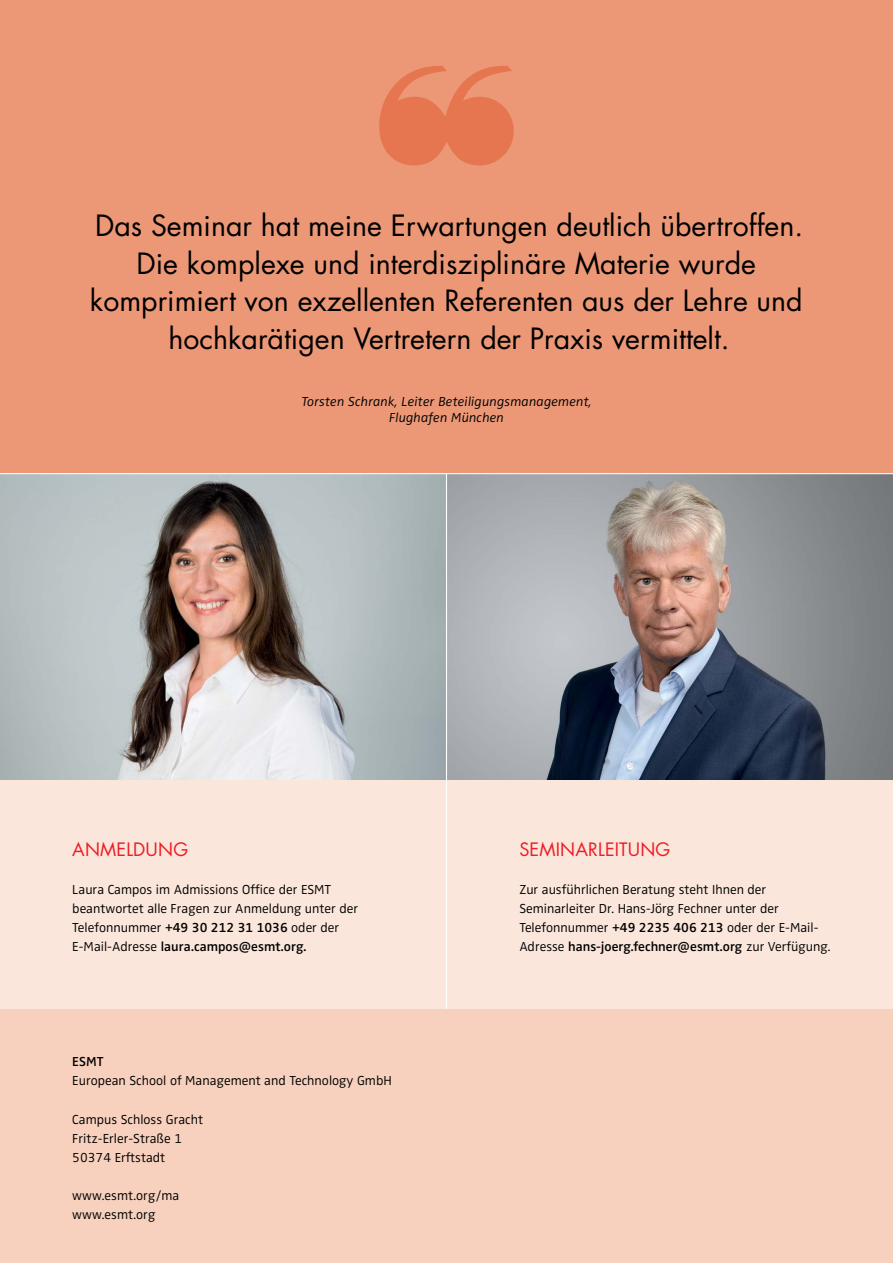
<style>
.page{position:relative;width:893px;height:1263px;background:#fff}
.page>*{position:absolute;margin:0;border:0;box-sizing:border-box;transform-origin:0 0}
.t1{font:28.5px/37.5px "Futura Std";color:#000;text-align:center}
.t2{font:18px "Futura Std";letter-spacing:.01em;color:#ed1d24}
.t3{font:300 13.5px/19.2px "Zwo OT";color:#000}
.t4{font:italic 300 13.5px/16.2px "Zwo OT";letter-spacing:.01em;color:#000;text-align:center}
.t5{font:600 13.5px "Zwo OT";color:#000}
.s1{font-weight:600}
</style>
<div class="page">
<div style="left:0;top:1009px;width:893px;height:254px;background:#f7d1be"></div>
<div style="left:0;top:473px;width:893px;height:536px;background:#fae6db"></div>
<div style="left:0;top:0;width:893px;height:474px;background:#ec9877"></div>
<img style="left:0;top:474px;width:893px;height:305px">
<hr style="left:446px;top:474px;width:1px;height:535px;background:#fff">
<hr style="left:0;top:473px;width:893px;height:1px;background:#fff">
<h1 class="t1" style="left:90px;top:207px;width:715px">Das Seminar hat meine Erwartungen deutlich übertroffen.<br>Die komplexe und interdisziplinäre Materie wurde komprimiert von exzellenten Referenten aus der Lehre und hochkarätigen Vertretern der Praxis vermittelt.</h1>
<p class="t4" style="left:301px;top:394px;width:292px">Torsten Schrank, Leiter Beteiligungsmanagement,<br>Flughafen München</p>
<h2 class="t2" style="left:72px;top:838px;width:117px">ANMELDUNG</h2>
<p class="t3" style="left:72px;top:880px;width:287px">Laura Campos im Admissions Office der ESMT beantwortet alle Fragen zur Anmeldung unter der Telefonnummer <span class="s1">+49 30 212 31 1036</span> oder der E-Mail-Adresse <span class="s1">laura.campos@esmt.org.</span></p>
<p class="t5" style="left:72px;top:1054px;width:33px">ESMT</p>
<p class="t3" style="left:72px;top:1072px;width:321px">European School of Management and Technology GmbH</p>
<p class="t3" style="left:72px;top:1110px;width:132px">Campus Schloss Gracht<br>Fritz-Erler-Straße 1<br>50374 Erftstadt</p>
<p class="t3" style="left:72px;top:1186px;width:108px">www.esmt.org/ma www.esmt.org</p>
<h2 class="t2" style="left:519px;top:838px;width:153px">SEMINARLEITUNG</h2>
<p class="t3" style="left:519px;top:880px;width:313px">Zur ausführlichen Beratung steht Ihnen der Seminarleiter Dr. Hans-Jörg Fechner unter der Telefonnummer <span class="s1">+49 2235 406 213</span> oder der E-Mail-Adresse <span class="s1">hans-joerg.fechner@esmt.org</span> zur Verfügung.</p>
</div>
